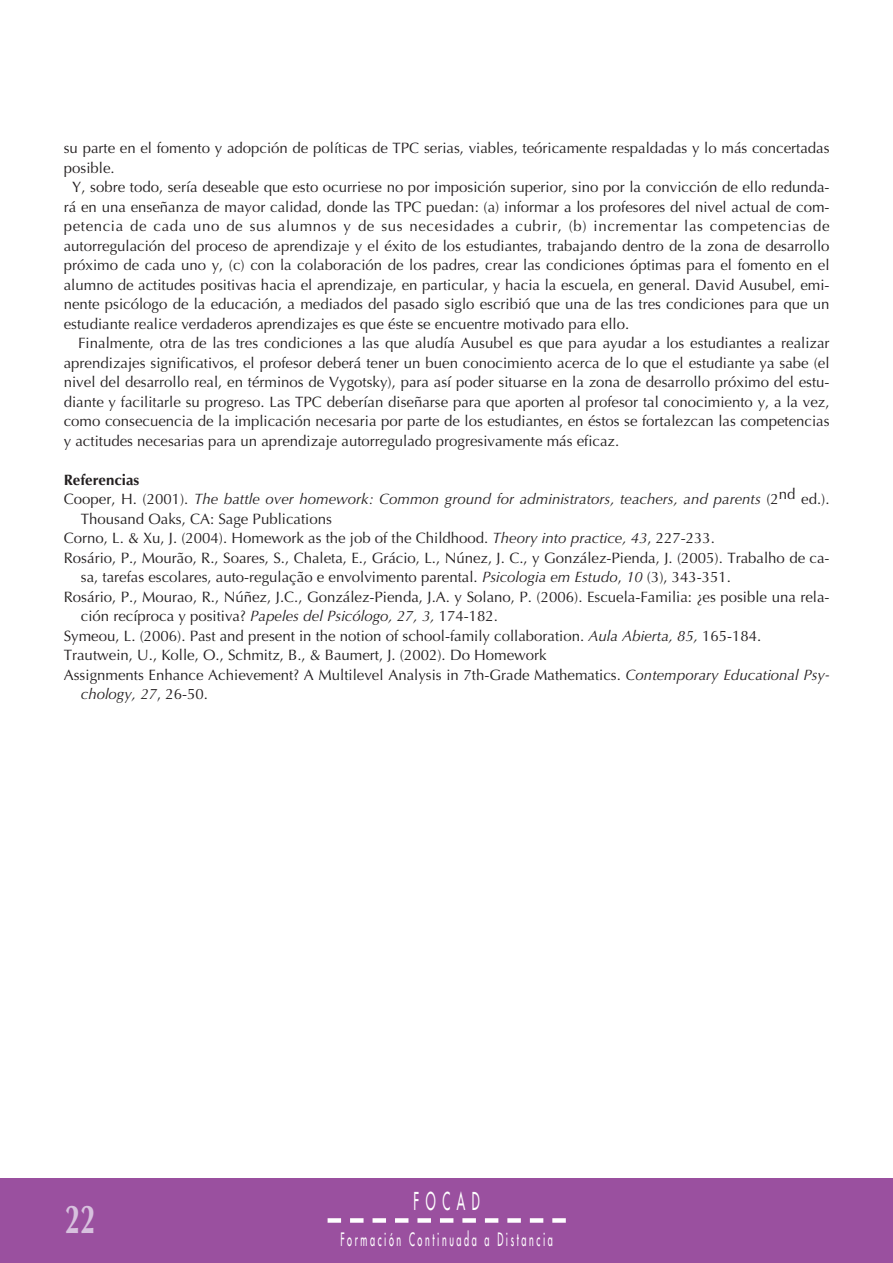
<style>
.page{position:relative;width:893px;height:1263px;background:#fff}
.page>*{position:absolute;margin:0;border:0;box-sizing:border-box;transform-origin:0 0}
.t1{font:700 40.5px "Optima";color:#d7c1de;scale:.67 1}
.t2{font:24px "Futura";letter-spacing:.55em;color:#fff;scale:.5 1}
.t3{font:18px "Futura";letter-spacing:.29em;color:#fff;scale:.5 1}
.t4{font:15px "Optima";color:#231f20}
.t5{font:italic 15px "Optima";color:#231f20}
.t6{font:15px "Optima";letter-spacing:.04em;color:#231f20}
.t7{font:700 15px "Optima";color:#231f20}
.s1{font-style:normal}
.s2{font-style:italic}
</style>
<div class="page">
<div style="left:0;top:1178px;width:892px;height:85px;background:#9a509f"></div>
<svg style="left:341px;top:1218px;width:203px;height:5px"></svg>
<div style="left:327px;top:1218px;width:14px;height:5px;background:#fff"></div>
<div style="left:552px;top:1218px;width:14px;height:5px;background:#fff"></div>
<p class="t4" style="left:64px;top:142px;width:767px">su parte en el fomento y adopción de políticas de TPC serias, viables, teóricamente respaldadas y lo más concertadas</p>
<p class="t4" style="left:64px;top:162px;width:52px">posible.</p>
<p class="t4" style="left:72px;top:181px;width:758px">Y, sobre todo, sería deseable que esto ocurriese no por imposición superior, sino por la convicción de ello redunda-</p>
<p class="t4" style="left:64px;top:201px;width:767px">rá en una enseñanza de mayor calidad, donde las TPC puedan: (a) informar a los profesores del nivel actual de com-</p>
<p class="t6" style="left:64px;top:220px;width:767px">petencia de cada uno de sus alumnos y de sus necesidades a cubrir, (b) incrementar las competencias de</p>
<p class="t4" style="left:64px;top:240px;width:767px">autorregulación del proceso de aprendizaje y el éxito de los estudiantes, trabajando dentro de la zona de desarrollo</p>
<p class="t4" style="left:64px;top:259px;width:767px">próximo de cada uno y, (c) con la colaboración de los padres, crear las condiciones óptimas para el fomento en el</p>
<p class="t4" style="left:64px;top:279px;width:767px">alumno de actitudes positivas hacia el aprendizaje, en particular, y hacia la escuela, en general. David Ausubel, emi-</p>
<p class="t4" style="left:64px;top:298px;width:767px">nente psicólogo de la educación, a mediados del pasado siglo escribió que una de las tres condiciones para que un</p>
<p class="t4" style="left:64px;top:318px;width:567px">estudiante realice verdaderos aprendizajes es que éste se encuentre motivado para ello.</p>
<p class="t4" style="left:78px;top:337px;width:753px">Finalmente, otra de las tres condiciones a las que aludía Ausubel es que para ayudar a los estudiantes a realizar</p>
<p class="t4" style="left:64px;top:357px;width:767px">aprendizajes significativos, el profesor deberá tener un buen conocimiento acerca de lo que el estudiante ya sabe (el</p>
<p class="t4" style="left:64px;top:376px;width:767px">nivel del desarrollo real, en términos de Vygotsky), para así poder situarse en la zona de desarrollo próximo del estu-</p>
<p class="t4" style="left:64px;top:396px;width:767px">diante y facilitarle su progreso. Las TPC deberían diseñarse para que aporten al profesor tal conocimiento y, a la vez,</p>
<p class="t4" style="left:64px;top:415px;width:767px">como consecuencia de la implicación necesaria por parte de los estudiantes, en éstos se fortalezcan las competencias</p>
<p class="t4" style="left:64px;top:435px;width:557px">y actitudes necesarias para un aprendizaje autorregulado progresivamente más eficaz.</p>
<p class="t7" style="left:64px;top:474px;width:77px">Referencias</p>
<p class="t5" style="left:64px;top:493px;width:767px"><span class="s1">Cooper, H. (2001).</span> The battle over homework: Common ground for administrators, teachers, and parents <span class="s1">(2</span><sup>nd</sup> <span class="s1">ed.).</span></p>
<p class="t4" style="left:81px;top:513px;width:252px">Thousand Oaks, CA: Sage Publications</p>
<p class="t4" style="left:64px;top:532px;width:652px">Corno, L. &amp; Xu, J. (2004). Homework as the job of the Childhood. <span class="s2">Theory into practice, 43</span>, 227-233.</p>
<p class="t4" style="left:64px;top:552px;width:767px">Rosário, P., Mourão, R., Soares, S., Chaleta, E., Grácio, L., Núnez, J. C., y González-Pienda, J. (2005). Trabalho de ca-</p>
<p class="t4" style="left:81px;top:571px;width:651px">sa, tarefas escolares, auto-regulação e envolvimento parental. <span class="s2">Psicologia em Estudo</span>, <span class="s2">10</span> (3), 343-351.</p>
<p class="t4" style="left:64px;top:591px;width:767px">Rosário, P., Mourao, R., Núñez, J.C., González-Pienda, J.A. y Solano, P. (2006). Escuela-Familia: ¿es posible una rela-</p>
<p class="t4" style="left:81px;top:610px;width:418px">ción recíproca y positiva? <span class="s2">Papeles del Psicólogo, 27, 3,</span> 174-182.</p>
<p class="t4" style="left:64px;top:630px;width:699px">Symeou, L. (2006). Past and present in the notion of school-family collaboration. <span class="s2">Aula Abierta, 85,</span> 165-184.</p>
<p class="t4" style="left:64px;top:649px;width:484px">Trautwein, U., Kolle, O., Schmitz, B., &amp; Baumert, J. (2002). Do Homework</p>
<p class="t4" style="left:64px;top:669px;width:767px">Assignments Enhance Achievement? A Multilevel Analysis in 7th-Grade Mathematics. <span class="s2">Contemporary Educational Psy-</span></p>
<p class="t5" style="left:81px;top:688px;width:129px">chology, 27<span class="s1">, 26-50.</span></p>
<h1 class="t1" style="left:65px;top:1202px;width:46px">22</h1>
<h2 class="t2" style="left:413px;top:1189px;width:134px">FOCAD</h2>
<p class="t3" style="left:340px;top:1230px;width:426px">Formación Continuada a Distancia</p>
</div>
